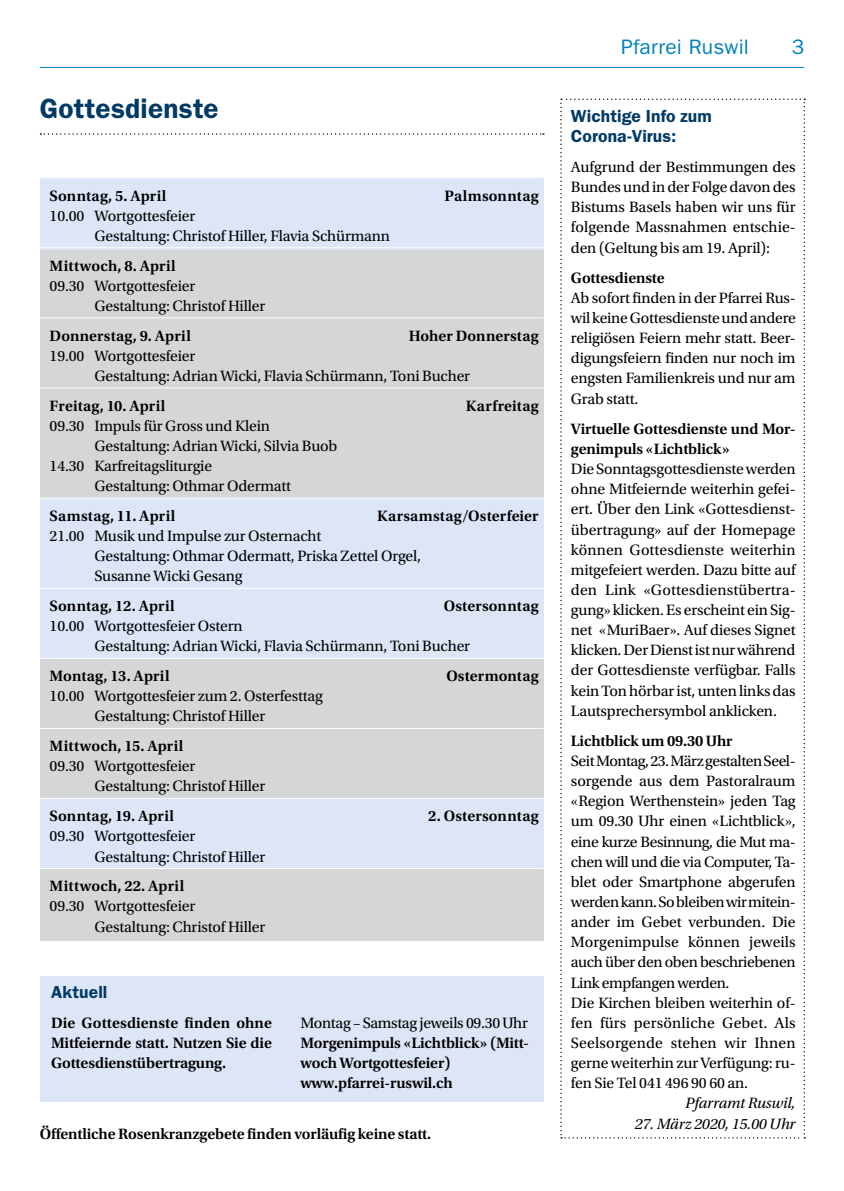
<style>
.page{position:relative;width:844px;height:1191px;background:#fff}
.page>*{position:absolute;margin:0;border:0;box-sizing:border-box;transform-origin:0 0}
.t1{font:600 28px "ITC Franklin Gothic Std";letter-spacing:.01em;color:#003a65}
.t2{font:21px "ITC Franklin Gothic Std";letter-spacing:.01em;color:#0080ba}
.t3{font:600 17.5px/20.1px "ITC Franklin Gothic Std";letter-spacing:.005em;color:#003a65}
.t4{font:15.75px/20.1px "Utopia Std";letter-spacing:-.01em;color:#000}
.t5{font:600 15.75px/20.1px "Utopia Std";letter-spacing:-.005em;color:#000}
.t6{font:600 15.75px "Utopia Std";letter-spacing:.015em;color:#000}
.t7{font:italic 15.75px "Utopia Std";letter-spacing:-.01em;color:#000}
</style>
<div class="page">
<hr style="left:40px;top:67px;width:764px;height:1px;background:#0080ba">
<div style="left:40px;top:177px;width:503px;height:764px;background:#d5d6d7"></div>
<svg style="left:40px;top:133px;width:504px;height:2px"></svg>
<div style="left:40px;top:177px;width:503px;height:73px;background:#dce6f7"></div>
<div style="left:40px;top:498px;width:503px;height:160px;background:#dce6f7"></div>
<div style="left:40px;top:798px;width:503px;height:70px;background:#dce6f7"></div>
<div style="left:40px;top:976px;width:503px;height:125px;background:#dce6f7"></div>
<hr style="left:40px;top:177px;width:503px;height:1px;background:#fff">
<hr style="left:40px;top:247px;width:503px;height:1px;background:#fff">
<hr style="left:40px;top:317px;width:503px;height:1px;background:#fff">
<hr style="left:40px;top:387px;width:503px;height:1px;background:#fff">
<hr style="left:40px;top:498px;width:503px;height:1px;background:#fff">
<hr style="left:40px;top:588px;width:503px;height:1px;background:#fff">
<hr style="left:40px;top:658px;width:503px;height:1px;background:#fff">
<hr style="left:40px;top:728px;width:503px;height:1px;background:#fff">
<hr style="left:40px;top:798px;width:503px;height:1px;background:#fff">
<hr style="left:40px;top:868px;width:503px;height:1px;background:#fff">
<svg style="left:560px;top:99px;width:245px;height:1039px"></svg>
<h1 class="t1" style="left:40px;top:92px;width:180px">Gottesdienste</h1>
<p class="t6" style="left:50px;top:186px;width:118px">Sonntag, 5. April</p>
<p class="t6" style="left:444px;top:186px;width:96px">Palmsonntag</p>
<p class="t4" style="left:94px;top:206px;width:297px;text-indent:-45px">10.00 Wortgottesfeier<br>Gestaltung: Christof Hiller, Flavia Schürmann</p>
<p class="t6" style="left:50px;top:256px;width:128px">Mittwoch, 8. April</p>
<p class="t4" style="left:94px;top:276px;width:172px;text-indent:-45px">09.30 Wortgottesfeier<br>Gestaltung: Christof Hiller</p>
<p class="t6" style="left:50px;top:326px;width:143px">Donnerstag, 9. April</p>
<p class="t5" style="left:408px;top:325px;width:131px">Hoher Donnerstag</p>
<p class="t4" style="left:94px;top:346px;width:377px;text-indent:-45px">19.00 Wortgottesfeier<br>Gestaltung: Adrian Wicki, Flavia Schürmann, Toni Bucher</p>
<p class="t5" style="left:50px;top:396px;width:117px">Freitag, 10. April</p>
<p class="t6" style="left:466px;top:397px;width:74px">Karfreitag</p>
<p class="t4" style="left:50px;top:416px;width:222px">09.30 Impuls für Gross und Klein</p>
<p class="t4" style="left:94px;top:436px;width:244px">Gestaltung: Adrian Wicki, Silvia Buob</p>
<p class="t4" style="left:50px;top:456px;width:164px">14.30 Karfreitagsliturgie</p>
<p class="t4" style="left:94px;top:476px;width:198px">Gestaltung: Othmar Odermatt</p>
<p class="t6" style="left:50px;top:507px;width:127px">Samstag, 11. April</p>
<p class="t6" style="left:377px;top:507px;width:163px">Karsamstag/Osterfeier</p>
<p class="t4" style="left:94px;top:526px;width:328px;text-indent:-45px">21.00 Musik und Impulse zur Osternacht<br>Gestaltung: Othmar Odermatt, Priska Zettel Orgel,<br>Susanne Wicki Gesang</p>
<p class="t6" style="left:50px;top:597px;width:127px">Sonntag, 12. April</p>
<p class="t6" style="left:443px;top:597px;width:96px">Ostersonntag</p>
<p class="t4" style="left:94px;top:616px;width:377px;text-indent:-45px">10.00 Wortgottesfeier Ostern<br>Gestaltung: Adrian Wicki, Flavia Schürmann, Toni Bucher</p>
<p class="t5" style="left:50px;top:666px;width:121px">Montag, 13. April</p>
<p class="t5" style="left:446px;top:666px;width:94px">Ostermontag</p>
<p class="t4" style="left:94px;top:686px;width:230px;text-indent:-45px">10.00 Wortgottesfeier zum 2. Osterfesttag<br>Gestaltung: Christof Hiller</p>
<p class="t6" style="left:50px;top:737px;width:135px">Mittwoch, 15. April</p>
<p class="t4" style="left:94px;top:756px;width:172px;text-indent:-45px">09.30 Wortgottesfeier<br>Gestaltung: Christof Hiller</p>
<p class="t6" style="left:50px;top:807px;width:126px">Sonntag, 19. April</p>
<p class="t6" style="left:428px;top:807px;width:112px">2. Ostersonntag</p>
<p class="t4" style="left:94px;top:826px;width:172px;text-indent:-45px">09.30 Wortgottesfeier<br>Gestaltung: Christof Hiller</p>
<p class="t6" style="left:50px;top:877px;width:136px">Mittwoch, 22. April</p>
<p class="t4" style="left:94px;top:896px;width:172px;text-indent:-45px">09.30 Wortgottesfeier<br>Gestaltung: Christof Hiller</p>
<p class="t3" style="left:51px;top:981px;width:58px">Aktuell</p>
<p class="t5" style="left:51px;top:1012px;width:222px;text-align:justify">Die Gottesdienste finden ohne Mitfeiernde statt. Nutzen Sie die Gottesdienstübertragung.</p>
<p class="t4" style="left:300px;top:1013px;width:229px">Montag – Samstag jeweils 09.30 Uhr</p>
<p class="t5" style="left:300px;top:1033px;width:230px">Morgenimpuls «Lichtblick» (Mitt&shy;woch Wortgottesfeier) www.pfarrei-ruswil.ch</p>
<p class="t5" style="left:40px;top:1123px;width:393px">Öffentliche Rosenkranzgebete finden vorläufig keine statt.</p>
<h2 class="t2" style="left:621px;top:35px;width:129px">Pfarrei Ruswil</h2>
<h2 class="t2" style="left:791px;top:35px;width:14px">3</h2>
<p class="t3" style="left:570px;top:106px;width:142px">Wichtige Info zum<br>Corona-Virus:</p>
<p class="t4" style="left:570px;top:157px;width:226px;text-align:justify">Aufgrund der Bestimmungen des Bundes und in der Folge davon des Bistums Basels haben wir uns für folgende Massnahmen entschie&shy;den (Geltung bis am 19. April):</p>
<p class="t5" style="left:570px;top:268px;width:95px">Gottesdienste</p>
<p class="t4" style="left:570px;top:288px;width:226px;text-align:justify">Ab sofort finden in der Pfarrei Rus&shy;wil keine Gottesdienste und andere religiösen Feiern mehr statt. Beer&shy;digungsfeiern finden nur noch im engsten Familienkreis und nur am Grab statt.</p>
<p class="t5" style="left:570px;top:419px;width:226px">Virtuelle Gottesdienste und Mor&shy;genimpuls «Lichtblick»</p>
<p class="t4" style="left:570px;top:459px;width:226px;text-align:justify">Die Sonntagsgottesdienste werden ohne Mitfeiernde weiterhin gefei&shy;ert. Über den Link «Gottesdienst&shy;übertragung» auf der Homepage können Gottesdienste weiterhin mitgefeiert werden. Dazu bitte auf den Link «Gottesdienstübertra&shy;gung» klicken. Es erscheint ein Sig&shy;net «MuriBaer». Auf dieses Signet klicken. Der Dienst ist nur während der Gottesdienste verfügbar. Falls kein Ton hörbar ist, unten links das Lautsprechersymbol anklicken.</p>
<p class="t5" style="left:570px;top:731px;width:163px">Lichtblick um 09.30 Uhr</p>
<p class="t4" style="left:570px;top:751px;width:226px">Seit Montag, 23. März gestalten Seel&shy;sorgende aus dem Pastoralraum «Region Werthenstein» jeden Tag um 09.30 Uhr einen «Lichtblick», eine kurze Besinnung, die Mut ma&shy;chen will und die via Computer, Ta&shy;blet oder Smartphone abgerufen werden kann. So bleiben wir mitein&shy;ander im Gebet verbunden. Die<br>Morgenimpulse können jeweils auch über den oben beschriebenen<br>Link empfangen werden.<br>Die Kirchen bleiben weiterhin of&shy;fen fürs persönliche Gebet. Als<br>Seelsorgende stehen wir Ihnen gerne weiterhin zur Verfügung: ru&shy;fen Sie Tel 041 496 90 60 an.</p>
<p class="t7" style="left:685px;top:1094px;width:112px">Pfarramt Ruswil,</p>
<p class="t7" style="left:634px;top:1114px;width:162px">27. März 2020, 15.00 Uhr</p>
</div>
